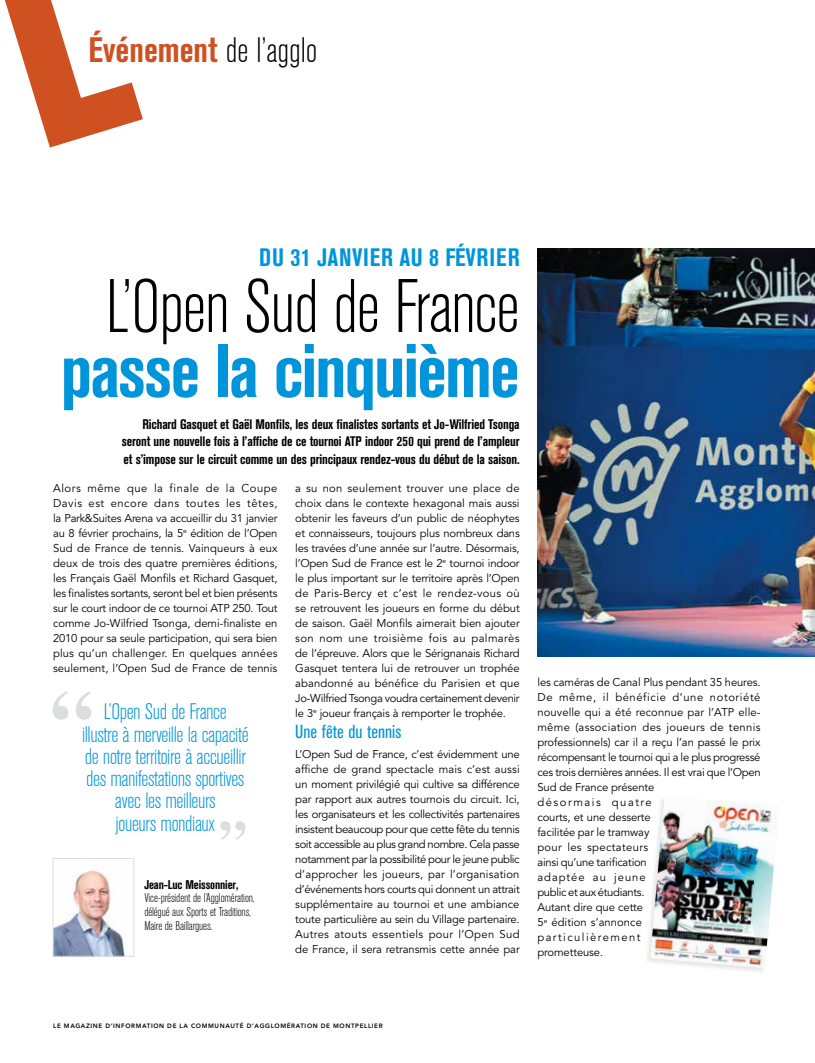
<style>
.page{position:relative;width:815px;height:1063px;background:#fff}
.page>*{position:absolute;margin:0;border:0;box-sizing:border-box;transform-origin:0 0}
.Agglo-durable_titre{font:300 condensed 75px/65px "Akzidenz Grotesk BE";letter-spacing:-.02em;color:#000;text-align:center}
.t1{font:700 condensed 35px "Akzidenz Grotesk BE";color:#cf5121}
.t2{font:700 condensed 25px "Akzidenz Grotesk BE";letter-spacing:.02em;color:#0095da}
.t3{font:300 condensed 22.25px/22.2px "Akzidenz Grotesk BE";letter-spacing:-.02em;color:#0095da;text-align:center}
.texte_courant{font:condensed 18.75px "Akzidenz Grotesk BE";color:#0095da}
.t4{font:700 condensed 13.75px/17.5px "Akzidenz Grotesk BE";letter-spacing:-.01em;color:#000;text-align:justify}
.t5{font:300 condensed 12.5px/13.8px "Akzidenz Grotesk BE";letter-spacing:-.01em;color:#000}
.texte_courant-2{font:11.25px/15px "Avenir";letter-spacing:-.01em;color:#000;text-align:justify}
.t6{font:800 6.25px "Avenir";letter-spacing:.1em;color:#000}
.s1{font-weight:300;color:#000}
.s2{font-weight:700;color:#0095da}
.s3{font-weight:700}
</style>
<div class="page">
<img style="left:55px;top:870px;width:70px;height:85px">
<div style="left:53px;top:858px;width:81px;height:99px;border:1px solid #dcddde"></div>
<svg style="left:220px;top:821px;width:26px;height:19px"></svg>
<svg style="left:53px;top:691px;width:38px;height:29px"></svg>
<img style="left:537px;top:248px;width:278px;height:409px">
<div style="left:644px;top:795px;width:136px;height:179px;background:#000;opacity:.1"></div>
<img style="left:650px;top:796px;width:129px;height:172px">
<svg style="left:4px;top:0;width:139px;height:148px"></svg>
<h2 class="t1" style="left:89px;top:30px;width:230px">Événement <span class="s1">de l’agglo</span></h2>
<p class="t2" style="left:259px;top:243px;width:262px">DU 31 JANVIER AU 8 FÉVRIER</p>
<p class="Agglo-durable_titre" style="left:61px;top:276px;width:460px">L’Open Sud de France <span class="s2">passe la cinquième</span></p>
<p class="t4" style="left:122px;top:415px;width:399px;text-indent:21px">Richard Gasquet et Gaël Monfils, les deux finalistes sortants et Jo-Wilfried Tsonga seront une nouvelle fois à l’affiche de ce tournoi ATP indoor 250 qui prend de l’ampleur et s’impose sur le circuit comme un des principaux rendez-vous du début de la saison.</p>
<p class="texte_courant-2" style="left:53px;top:480px;width:226px">Alors même que la finale de la Coupe Davis est encore dans toutes les têtes, la Park&amp;Suites Arena va accueillir du 31 janvier au 8 février prochains, la 5<sup>e</sup> édition de l’Open Sud de France de tennis. Vainqueurs à eux deux de trois des quatre premières éditions, les Français Gaël Monfils et Richard Gasquet, les finalistes sortants, seront bel et bien présents sur le court indoor de ce tournoi ATP 250. Tout comme Jo-Wilfried Tsonga, demi-finaliste en 2010 pour sa seule participation, qui sera bien plus qu’un challenger. En quelques années seulement, l’Open Sud de France de tennis</p>
<p class="texte_courant-2" style="left:295px;top:480px;width:226px">a su non seulement trouver une place de choix dans le contexte hexagonal mais aussi obtenir les faveurs d’un public de néophytes et connaisseurs, toujours plus nombreux dans les travées d’une année sur l’autre. Désormais, l’Open Sud de France est le 2<sup>e</sup> tournoi indoor le plus important sur le territoire après l’Open de Paris-Bercy et c’est le rendez-vous où se retrouvent les joueurs en forme du début de saison. Gaël Monfils aimerait bien ajouter son nom une troisième fois au palmarès de l’épreuve. Alors que le Sérignanais Richard Gasquet tentera lui de retrouver un trophée abandonné au bénéfice du Parisien et que Jo-Wilfried Tsonga voudra certainement devenir le 3<sup>e</sup> joueur français à remporter le trophée.</p>
<p class="texte_courant" style="left:295px;top:721px;width:107px">Une fête du tennis</p>
<p class="texte_courant-2" style="left:295px;top:747px;width:226px">L’Open Sud de France, c’est évidemment une affiche de grand spectacle mais c’est aussi un moment privilégié qui cultive sa différence par rapport aux autres tournois du circuit. Ici, les organisateurs et les collectivités partenaires insistent beaucoup pour que cette fête du tennis soit accessible au plus grand nombre. Cela passe notamment par la possibilité pour le jeune public d’approcher les joueurs, par l’organisation d’événements hors courts qui donnent un attrait supplémentaire au tournoi et une ambiance toute particulière au sein du Village partenaire.</p>
<p class="texte_courant-2" style="left:295px;top:927px;width:226px">Autres atouts essentiels pour l’Open Sud de France, il sera retransmis cette année par</p>
<p class="t3" style="left:82px;top:701px;width:168px">L’Open Sud de France<br>illustre à merveille la capacité de notre territoire à accueillir des manifestations sportives avec les meilleurs<br>joueurs mondiaux</p>
<p class="t5" style="left:144px;top:878px;width:112px"><span class="s3">Jean-Luc Meissonnier,<br></span>Vice-président de l’Agglomération,</p>
<p class="t5" style="left:144px;top:905px;width:108px">délégué aux Sports et Traditions,<br>Maire de Baillargues.</p>
<p class="texte_courant-2" style="left:537px;top:675px;width:225px;text-align:left">les caméras de Canal Plus pendant 35 heures.<br>De même, il bénéficie d’une notoriété nouvelle qui a été reconnue par l’ATP elle&shy;même (association des joueurs de tennis professionnels) car il a reçu l’an passé le prix récompensant le tournoi qui a le plus progressé ces trois dernières années. Il est vrai que l’Open<br>Sud de France présente<br>désormais quatre<br>courts, et une desserte<br>facilitée par le tramway<br>pour les spectateurs<br>ainsi qu’une tarification<br>adaptée au jeune<br>public et aux étudiants.<br>Autant dire que cette<br>5<sup>e</sup> édition s’annonce<br>particulièrement<br>prometteuse.</p>
<p class="t6" style="left:53px;top:1022px;width:331px">LE MAGAZINE D’INFORMATION DE LA COMMUNAUTÉ D’AGGLOMÉRATION DE MONTPELLIER</p>
</div>
